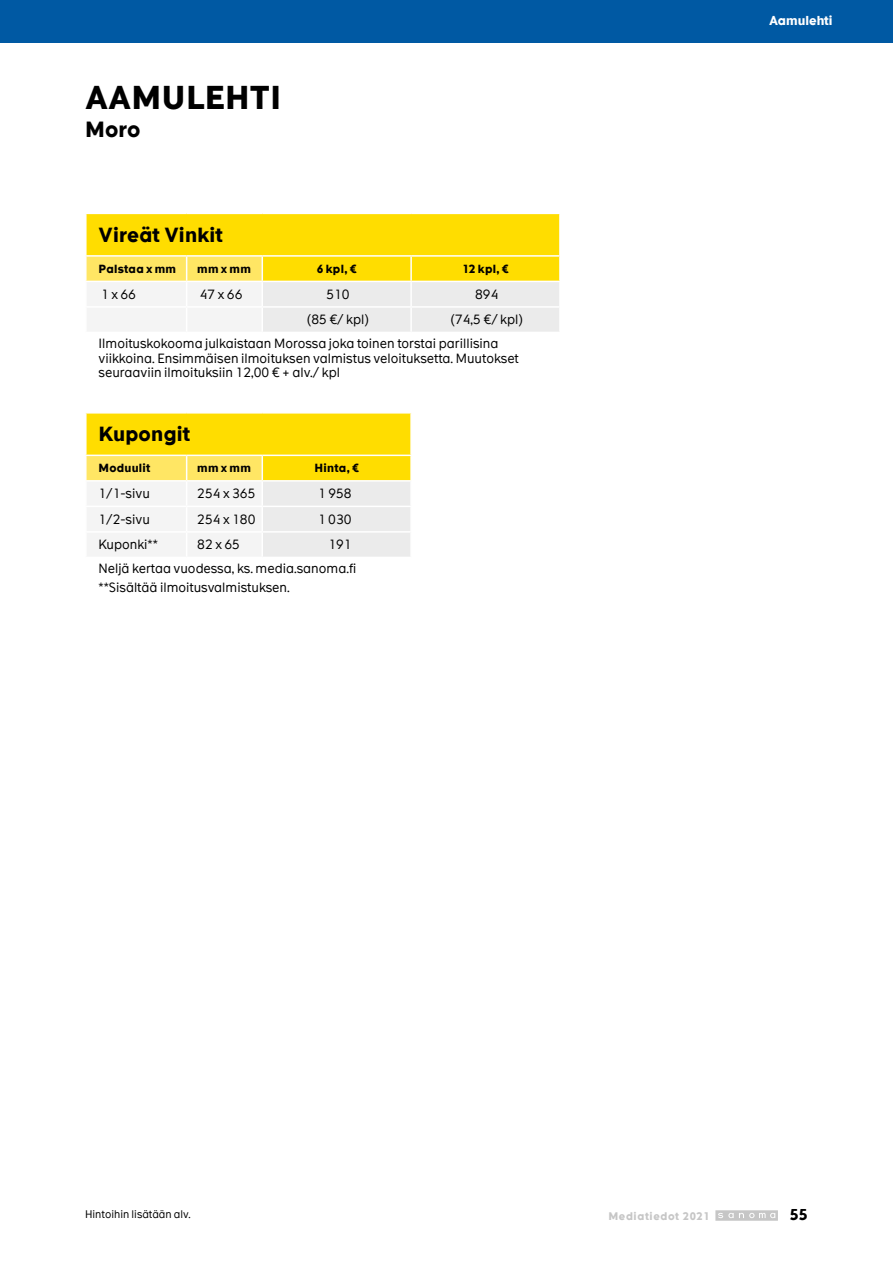
<style>
.page{position:relative;width:893px;height:1263px;background:#fff}
.page>*{position:absolute;margin:0;border:0;box-sizing:border-box;transform-origin:0 0}
.t1{font:700 31.5px "The Message";letter-spacing:.005em;color:#000}
.t2{font:700 21px "The Message";color:#000}
.t3{font:700 19.5px "The Message";letter-spacing:.01em;color:#000}
.t4{font:700 15px "The Message";color:#000}
.t5{font:12.75px/23.9px "The Message";color:#000}
.t6{font:700 12.3px "The Message";color:#fff}
.t7{font:700 11.25px "The Message";letter-spacing:.02em;color:#000}
.t8{font:10.5px "The Message";color:#000}
.t9{font:700 10.5px "The Message";letter-spacing:.06em;color:#c6c6c6}
</style>
<div class="page">
<svg style="left:715px;top:1210px;width:63px;height:11px"></svg>
<svg style="left:86px;top:213px;width:474px;height:119px"></svg>
<hr style="left:411px;top:306px;width:150px;height:2px;background:#fff">
<hr style="left:410px;top:308px;width:2px;height:24px;background:#fff">
<hr style="left:559px;top:308px;width:2px;height:24px;background:#fff">
<svg style="left:86px;top:413px;width:325px;height:144px"></svg>
<hr style="left:410px;top:533px;width:2px;height:24px;background:#fff">
<div style="left:0;top:0;width:893px;height:43px;background:#0059a3"></div>
<h1 class="t1" style="left:85px;top:77px;width:198px">AAMULEHTI</h1>
<h2 class="t2" style="left:85px;top:116px;width:57px">Moro</h2>
<h3 class="t3" style="left:99px;top:222px;width:126px">Vireät Vinkit</h3>
<p class="t7" style="left:99px;top:261px;width:79px">Palstaa x mm</p>
<p class="t7" style="left:197px;top:261px;width:55px">mm x mm</p>
<p class="t7" style="left:317px;top:261px;width:41px">6 kpl, €</p>
<p class="t7" style="left:462px;top:261px;width:48px">12 kpl, €</p>
<p class="t5" style="left:101px;top:282px;width:36px">1 x 66</p>
<p class="t5" style="left:200px;top:282px;width:44px">47 x 66</p>
<p class="t5" style="left:326px;top:282px;width:25px">510</p>
<p class="t5" style="left:475px;top:282px;width:25px">894</p>
<p class="t5" style="left:306px;top:308px;width:65px">(85 €/ kpl)</p>
<p class="t5" style="left:99px;top:308px;width:427px;text-indent:351px">(74,5 €/ kpl)<br>Ilmoituskokooma julkaistaan Morossa joka toinen torstai parillisina</p>
<p class="t5" style="left:99px;top:351px;width:422px;line-height:14.5px">viikkoina. Ensimmäisen ilmoituksen valmistus veloituksetta. Muutokset seuraaviin ilmoituksiin 12,00 € + alv./ kpl</p>
<h3 class="t3" style="left:99px;top:422px;width:93px">Kupongit</h3>
<p class="t7" style="left:99px;top:461px;width:53px">Moduulit</p>
<p class="t7" style="left:197px;top:461px;width:55px">mm x mm</p>
<p class="t7" style="left:314px;top:461px;width:46px">Hinta, €</p>
<p class="t5" style="left:99px;top:482px;width:53px">1/1-sivu</p>
<p class="t5" style="left:197px;top:482px;width:60px">254 x 365</p>
<p class="t5" style="left:318px;top:482px;width:35px">1 958</p>
<p class="t5" style="left:99px;top:507px;width:53px">1/2-sivu</p>
<p class="t5" style="left:197px;top:507px;width:60px">254 x 180</p>
<p class="t5" style="left:318px;top:507px;width:35px">1 030</p>
<p class="t5" style="left:99px;top:533px;width:61px">Kuponki**</p>
<p class="t5" style="left:197px;top:533px;width:44px">82 x 65</p>
<p class="t5" style="left:99px;top:533px;width:259px;text-indent:230px">191<br>Neljä kertaa vuodessa, ks. media.sanoma.fi</p>
<p class="t5" style="left:99px;top:576px;width:193px">**Sisältää ilmoitusvalmistuksen.</p>
<p class="t6" style="left:769px;top:13px;width:65px">Aamulehti</p>
<p class="t8" style="left:85px;top:1208px;width:107px">Hintoihin lisätään alv.</p>
<p class="t9" style="left:608px;top:1209px;width:103px">Mediatiedot 2021</p>
<p class="t4" style="left:790px;top:1205px;width:20px">55</p>
</div>
